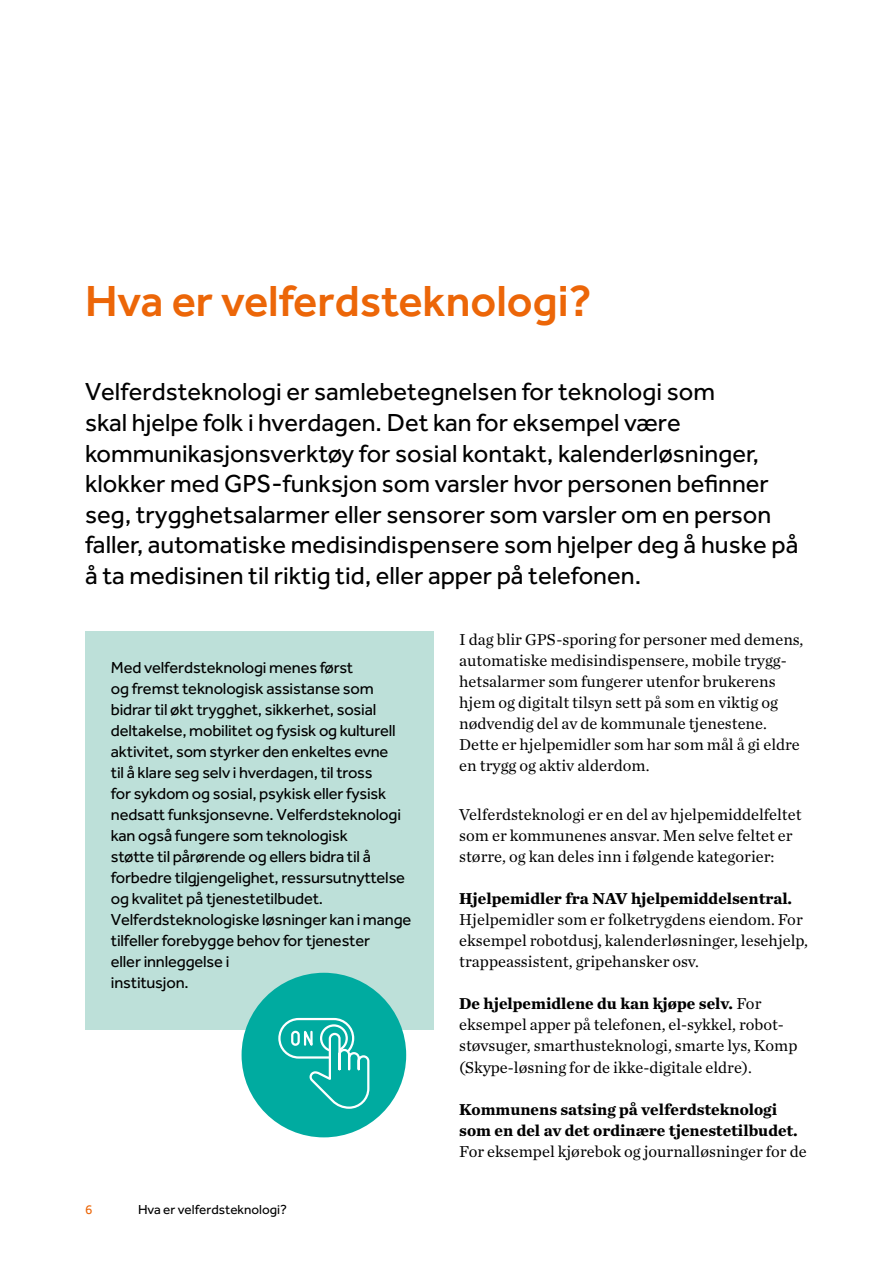
<style>
.page{position:relative;width:893px;height:1263px;background:#fff}
.page>*{position:absolute;margin:0;border:0;box-sizing:border-box;transform-origin:0 0}
.t1{font:500 45px "Effra Std";color:#ec6608}
.t2{font:25.5px/30.6px "Effra Std";color:#000}
.t3{font:16.5px/21px "Chronicle Text G1";color:#000}
.t4{font:16.5px/21px "Effra Std";letter-spacing:-.01em;color:#000}
.t5{font:700 16.5px/21px "Chronicle Text G1";color:#000}
.t6{font:13.5px "Effra Std";color:#000}
.t7{font:13.5px "Effra Std";color:#ec6608}
.s1{font-weight:700}
</style>
<div class="page">
<div style="left:85px;top:631px;width:349px;height:399px;background:#bde0d9"></div>
<div style="left:242px;top:973px;width:164px;height:164px;background:#00aba0;border-radius:50%"></div>
<svg style="left:278px;top:1017px;width:92px;height:92px"></svg>
<h1 class="t1" style="left:85px;top:274px;width:508px">Hva er velferdsteknologi?</h1>
<p class="t2" style="left:85px;top:376px;width:715px">Velferdsteknologi er samlebetegnelsen for teknologi som<br>skal hjelpe folk i hverdagen. Det kan for eksempel være kommunikasjonsverktøy for sosial kontakt, kalenderløsninger, klokker med GPS-funksjon som varsler hvor personen befinner seg, trygghetsalarmer eller sensorer som varsler om en person faller, automatiske medisindispensere som hjelper deg å huske på å ta medisinen til riktig tid, eller apper på telefonen.</p>
<p class="t4" style="left:111px;top:657px;width:302px">Med velferdsteknologi menes først<br>og fremst teknologisk assistanse som bidrar til økt trygghet, sikkerhet, sosial deltakelse, mobilitet og fysisk og kulturell aktivitet, som styrker den enkeltes evne<br>til å klare seg selv i hverdagen, til tross<br>for sykdom og sosial, psykisk eller fysisk nedsatt funksjonsevne. Velferdsteknologi kan også fungere som teknologisk<br>støtte til pårørende og ellers bidra til å forbedre tilgjengelighet, ressursutnyttelse og kvalitet på tjenestetilbudet.<br>Velferdsteknologiske løsninger kan i mange tilfeller forebygge behov for tjenester<br>eller innleggelse i<br>institusjon.</p>
<p class="t7" style="left:85px;top:1201px;width:9px">6</p>
<p class="t6" style="left:138px;top:1202px;width:150px">Hva er velferdsteknologi?</p>
<p class="t3" style="left:459px;top:628px;width:346px">I dag blir GPS-sporing for personer med demens, automatiske medisindispensere, mobile trygg&shy;hetsalarmer som fungerer utenfor brukerens hjem og digitalt tilsyn sett på som en viktig og nødvendig del av de kommunale tjenestene.<br>Dette er hjelpemidler som har som mål å gi eldre en trygg og aktiv alderdom.</p>
<p class="t3" style="left:459px;top:803px;width:344px">Velferdsteknologi er en del av hjelpemiddelfeltet som er kommunenes ansvar. Men selve feltet er større, og kan deles inn i følgende kategorier:</p>
<p class="t5" style="left:459px;top:887px;width:334px">Hjelpemidler fra NAV hjelpemiddelsentral.</p>
<p class="t3" style="left:459px;top:908px;width:350px">Hjelpemidler som er folketrygdens eiendom. For eksempel robotdusj, kalenderløsninger, lesehjelp, trappeassistent, gripehansker osv.</p>
<p class="t3" style="left:459px;top:992px;width:340px"><span class="s1">De hjelpemidlene du kan kjøpe selv.</span> For eksempel apper på telefonen, el-sykkel, robot&shy;støvsuger, smarthusteknologi, smarte lys, Komp (Skype-løsning for de ikke-digitale eldre).</p>
<p class="t5" style="left:459px;top:1097px;width:340px">Kommunens satsing på velferdsteknologi som en del av det ordinære tjenestetilbudet.</p>
<p class="t3" style="left:459px;top:1139px;width:349px">For eksempel kjørebok og journalløsninger for de</p>
</div>
